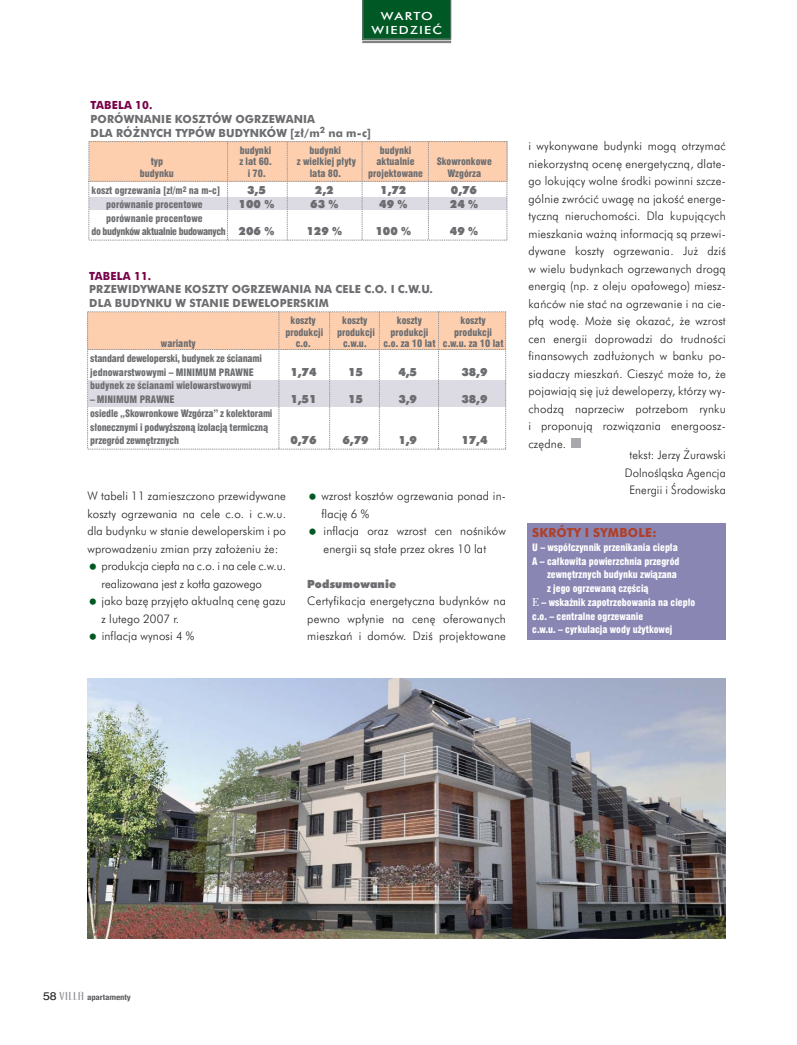
<style>
.page{position:relative;width:797px;height:1045px;background:#fff}
.page>*{position:absolute;margin:0;border:0;box-sizing:border-box;transform-origin:0 0}
.t1{font:700 12.5px "Futura PL";letter-spacing:.02em;color:#af4029}
.t2{font:300 11.88px/17.5px "Futura PL";letter-spacing:.01em;color:#231f1f;text-align:justify}
.t3{font:300 11.88px/17.5px "Futura PL";letter-spacing:.01em;color:#231f1f;text-align:center;scale:.95 1}
.t4{font:700 11.25px/13.8px "Futura PL";letter-spacing:.01em;color:#6c6d70}
.t5{font:900 11.25px "Futura PL";color:#6c6d70}
.t6{font:700 11.25px "Futura PL";letter-spacing:.01em;color:#790049}
.t7{font:500 11.25px/13.5px "Futura PL";letter-spacing:.09em;color:#fff;text-align:center;scale:1.2 1}
.t8{font:900 condensed 10px/13.8px "Swiss 721 PL";color:#6c6d70}
.t9{font:900 condensed 10px "Swiss 721 PL";color:#fff}
.t10{font:900 condensed 10px/13.8px "Swiss 721 PL";letter-spacing:-.02em;color:#6c6d70}
.t11{font:900 condensed 10px/13.8px "Swiss 721 PL";letter-spacing:-.04em;color:#6c6d70}
.t12{font:700 condensed 7.5px "Swiss 721 PL";letter-spacing:-.015em;color:#57585b;scale:1.2 1}
.s1{font-family:"Futura PL";font-stretch:normal;font-size:11.25px}
.s2{font-family:"Math With Greek PL";font-weight:400;font-stretch:normal;font-size:11.25px}
.s3{font-weight:400;font-stretch:normal;font-size:11.25px;color:#231f1f}
.s4{font-family:"Empire PL";font-weight:400;font-stretch:normal;font-size:11.25px;color:#939497}
</style>
<div class="page">
<div style="left:570px;top:439px;width:10px;height:9px;background:#a7a9ac"></div>
<img style="left:87px;top:678px;width:637px;height:261px">
<hr style="left:362px;top:41px;width:89px;height:2px;background:#808284">
<div style="left:362px;top:0;width:89px;height:39px;background:#005825"></div>
<svg style="left:88px;top:141px;width:419px;height:100px"></svg>
<svg style="left:87px;top:311px;width:419px;height:139px"></svg>
<div style="left:527px;top:523px;width:198px;height:117px;background:#8a86b4"></div>
<p class="t7" style="left:371px;top:10px;width:60px">WARTO<br>WIEDZIEå</p>
<p class="t6" style="left:90px;top:101px;width:64px">TABELA 10.</p>
<p class="t4" style="left:90px;top:113px;width:282px">PORÓWNANIE KOSZTÓW OGRZEWANIA<br>DLA RÓ˚NYCH TYPÓW BUDYNKÓW [z∏/m<sup>2</sup> na m-c]</p>
<p class="t8" style="left:240px;top:144px;width:33px">budynki</p>
<p class="t8" style="left:309px;top:144px;width:33px">budynki</p>
<p class="t8" style="left:379px;top:144px;width:33px">budynki</p>
<p class="t8" style="left:151px;top:156px;width:14px">typ</p>
<p class="t8" style="left:239px;top:156px;width:34px">z lat 60.</p>
<p class="t8" style="left:297px;top:156px;width:61px">z wielkiej p∏yty</p>
<p class="t8" style="left:376px;top:156px;width:40px">aktualnie</p>
<p class="t8" style="left:436px;top:156px;width:57px">Skowronkowe</p>
<p class="t8" style="left:140px;top:167px;width:36px">budynku</p>
<p class="t8" style="left:248px;top:167px;width:19px">i 70.</p>
<p class="t8" style="left:309px;top:167px;width:33px">lata 80.</p>
<p class="t8" style="left:368px;top:167px;width:56px">projektowane</p>
<p class="t8" style="left:447px;top:167px;width:35px">Wzgórza</p>
<p class="t8" style="left:91px;top:184px;width:130px">koszt ogrzewania [z∏/m<sup>2</sup> na m-c]</p>
<p class="t5" style="left:247px;top:185px;width:20px">3,5</p>
<p class="t5" style="left:315px;top:185px;width:20px">2,2</p>
<p class="t5" style="left:380px;top:185px;width:28px">1,72</p>
<p class="t5" style="left:450px;top:185px;width:28px">0,76</p>
<p class="t8" style="left:106px;top:198px;width:98px">porównanie procentowe</p>
<p class="t5" style="left:238px;top:199px;width:37px">100 %</p>
<p class="t5" style="left:310px;top:199px;width:30px">63 %</p>
<p class="t5" style="left:379px;top:199px;width:30px">49 %</p>
<p class="t5" style="left:449px;top:199px;width:30px">24 %</p>
<p class="t11" style="left:91px;top:212px;width:184px;text-indent:15px">porównanie procentowe<br>do budynków aktualnie budowanych <span class="s1">206 %</span></p>
<p class="t5" style="left:306px;top:227px;width:37px">129 %</p>
<p class="t5" style="left:375px;top:227px;width:37px">100 %</p>
<p class="t5" style="left:449px;top:227px;width:30px">49 %</p>
<p class="t6" style="left:89px;top:271px;width:64px">TABELA 11.</p>
<p class="t4" style="left:89px;top:283px;width:345px">PRZEWIDYWANE KOSZTY OGRZEWANIA NA CELE C.O. I C.W.U.<br>DLA BUDYNKU W STANIE DEWELOPERSKIM</p>
<p class="t8" style="left:290px;top:314px;width:27px">koszty</p>
<p class="t8" style="left:342px;top:314px;width:27px">koszty</p>
<p class="t8" style="left:397px;top:314px;width:27px">koszty</p>
<p class="t8" style="left:460px;top:314px;width:27px">koszty</p>
<p class="t8" style="left:285px;top:326px;width:39px">produkcji</p>
<p class="t8" style="left:337px;top:326px;width:39px">produkcji</p>
<p class="t8" style="left:390px;top:326px;width:39px">produkcji</p>
<p class="t8" style="left:454px;top:326px;width:39px">produkcji</p>
<p class="t8" style="left:161px;top:337px;width:36px">warianty</p>
<p class="t8" style="left:296px;top:337px;width:16px">c.o.</p>
<p class="t8" style="left:343px;top:337px;width:25px">c.w.u.</p>
<p class="t8" style="left:383px;top:337px;width:121px">c.o. za 10 lat c.w.u. za 10 lat</p>
<p class="t10" style="left:90px;top:352px;width:173px">standard deweloperski, budynek ze Êcianami jednowarstwowymi – MINIMUM PRAWNE</p>
<p class="t5" style="left:290px;top:367px;width:28px">1,74</p>
<p class="t5" style="left:348px;top:367px;width:16px">15</p>
<p class="t5" style="left:398px;top:367px;width:20px">4,5</p>
<p class="t5" style="left:461px;top:367px;width:28px">38,9</p>
<p class="t8" style="left:90px;top:379px;width:162px">budynek ze Êcianami wielowarstwowymi</p>
<p class="t8" style="left:90px;top:393px;width:86px">– MINIMUM PRAWNE</p>
<p class="t5" style="left:290px;top:394px;width:28px">1,51</p>
<p class="t5" style="left:348px;top:394px;width:16px">15</p>
<p class="t5" style="left:398px;top:394px;width:20px">3,9</p>
<p class="t5" style="left:461px;top:394px;width:28px">38,9</p>
<p class="t8" style="left:90px;top:407px;width:184px">osiedle „Skowronkowe Wzgórza” z kolektorami s∏onecznymi i podwy˝szonà izolacjà termicznà przegród zewn´trznych</p>
<p class="t5" style="left:290px;top:436px;width:28px">0,76</p>
<p class="t5" style="left:342px;top:436px;width:28px">6,79</p>
<p class="t5" style="left:398px;top:436px;width:20px">1,9</p>
<p class="t5" style="left:461px;top:436px;width:28px">17,4</p>
<p class="t2" style="left:87px;top:488px;width:200px">W tabeli 11 zamieszczono przewidywane</p>
<p class="t2" style="left:87px;top:506px;width:200px">koszty ogrzewania na cele c.o. i c.w.u.</p>
<p class="t2" style="left:87px;top:523px;width:200px">dla budynku w stanie deweloperskim i po</p>
<p class="t2" style="left:87px;top:541px;width:192px">wprowadzeniu zmian przy za∏o˝eniu ˝e:</p>
<p class="t2" style="left:102px;top:558px;width:186px">produkcja ciep∏a na c.o. i na cele c.w.u.</p>
<p class="t2" style="left:102px;top:576px;width:162px">realizowana jest z kot∏a gazowego</p>
<p class="t2" style="left:102px;top:593px;width:186px">jako baz´ przyj´to aktualnà cen´ gazu</p>
<p class="t2" style="left:102px;top:611px;width:79px">z lutego 2007 r.</p>
<p class="t2" style="left:102px;top:628px;width:94px">inflacja wynosi 4 %</p>
<p class="t2" style="left:321px;top:488px;width:186px;text-align:left">wzrost kosztów ogrzewania ponad in&shy;flacj´ 6 %<br>inflacja oraz wzrost cen noÊników energii sà sta∏e przez okres 10 lat</p>
<p class="t5" style="left:307px;top:579px;width:90px">Podsumowanie</p>
<p class="t2" style="left:307px;top:593px;width:200px">Certyfikacja energetyczna budynków na pewno wp∏ynie na cen´ oferowanych mieszkaƒ i domów. DziÊ projektowane</p>
<p class="t2" style="left:528px;top:138px;width:199px">i wykonywane budynki mogà otrzymaç niekorzystnà ocen´ energetycznà, dlate&shy;go lokujàcy wolne Êrodki powinni szcze&shy;gólnie zwróciç uwag´ na jakoÊç energe&shy;tycznà nieruchomoÊci. Dla kupujàcych mieszkania wa˝nà informacjà sà przewi&shy;dywane koszty ogrzewania. Ju˝ dziÊ w wielu budynkach ogrzewanych drogà energià (np. z oleju opa∏owego) miesz&shy;kaƒców nie staç na ogrzewanie i na cie&shy;p∏à wod´. Mo˝e si´ okazaç, ˝e wzrost cen energii doprowadzi do trudnoÊci finansowych zad∏u˝onych w banku po&shy;siadaczy mieszkaƒ. Cieszyç mo˝e to, ˝e pojawiajà si´ ju˝ deweloperzy, którzy wy&shy;chodzà naprzeciw potrzebom rynku i proponujà rozwiàzania energoosz&shy;cz´dne.</p>
<p class="t3" style="left:624px;top:447px;width:108px">tekst: Jerzy ˚urawski<br>DolnoÊlàska Agencja<br>Energii i Ârodowiska</p>
<p class="t1" style="left:532px;top:528px;width:126px">SKRÓTY I SYMBOLE:</p>
<p class="t9" style="left:532px;top:543px;width:147px">U – wspó∏czynnik przenikania ciep∏a</p>
<p class="t9" style="left:532px;top:557px;width:149px">A – ca∏kowita powierzchnia przegród</p>
<p class="t9" style="left:547px;top:571px;width:131px">zewn´trznych budynku zwiàzana</p>
<p class="t9" style="left:547px;top:584px;width:103px">z jego ogrzewanà cz´Êcià</p>
<p class="t9" style="left:532px;top:598px;width:164px"><span class="s2">E</span> – wskaênik zapotrzebowania na ciep∏o</p>
<p class="t9" style="left:532px;top:612px;width:112px">c.o. – centralne ogrzewanie</p>
<p class="t9" style="left:532px;top:626px;width:142px">c.w.u. – cyrkulacja wody u˝ytkowej</p>
<p class="t12" style="left:43px;top:994px;width:75px"><span class="s3">58</span> <span class="s4">villa</span> apartamenty</p>
</div>
